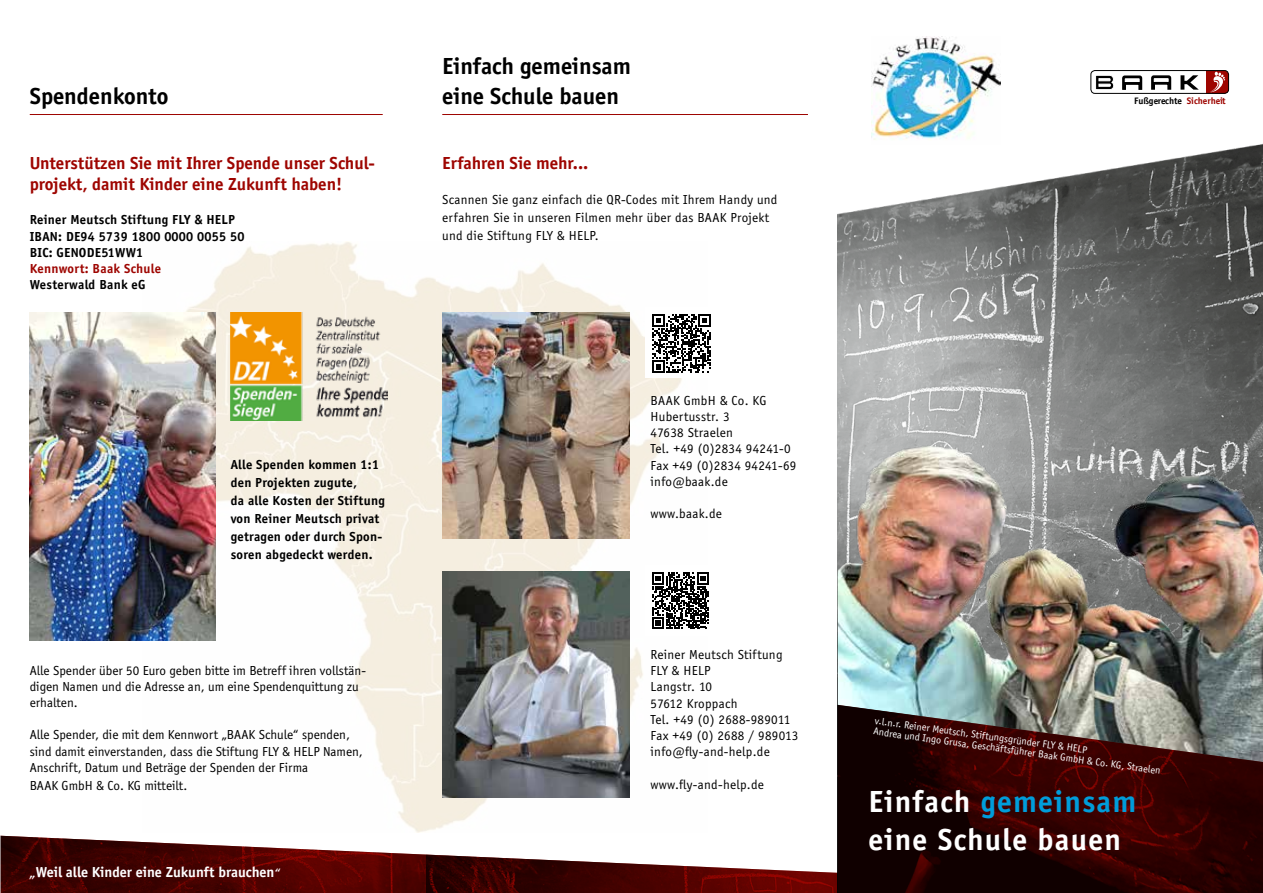
<style>
.page{position:relative;width:1263px;height:893px;background:#fff}
.page>*{position:absolute;margin:0;border:0;box-sizing:border-box;transform-origin:0 0}
.t1{font:700 31.5px/37.8px "Officina Sans";letter-spacing:.04em;color:#fff}
.t2{font:700 24px/30px "Officina Sans";color:#000}
.t3{font:700 18px/21.6px "Officina Sans";color:#9e0500}
.t4{font:700 15px "Officina Sans";color:#fff}
.t5{font:13.5px/16.2px "Officina Sans";letter-spacing:.01em;color:#000}
.t6{font:700 13.5px/18px "Officina Sans";letter-spacing:.02em;color:#000}
.t7{font:700 13.5px "Officina Sans";letter-spacing:.02em;color:#9e0500}
.t8{font:10.5px/10.4px "Officina Sans";color:#fff}
.t9{font:700 9.6px "Officina Sans";color:#000}
.s1{font-family:"Bradley Hand ITCTT"}
.s2{color:#9e0500}
.s3{color:#009dda}
</style>
<div class="page">
<img style="left:142px;top:242px;width:540px;height:591px">
<img style="left:838px;top:71px;width:425px;height:317px">
<img style="left:838px;top:388px;width:425px;height:317px">
<svg style="left:838px;top:705px;width:425px;height:188px;background:#361614"></svg>
<img style="left:871px;top:36px;width:129px;height:109px">
<img style="left:231px;top:313px;width:157px;height:107px">
<img style="left:1px;top:835px;width:837px;height:58px">
<hr style="left:30px;top:114px;width:353px;height:1px;background:#9e0500">
<hr style="left:442px;top:114px;width:366px;height:1px;background:#9e0500">
<img style="left:442px;top:313px;width:187px;height:225px">
<div style="left:645px;top:307px;width:71px;height:71px;background:#fff"></div>
<svg style="left:652px;top:314px;width:59px;height:59px"></svg>
<div style="left:645px;top:566px;width:71px;height:70px;background:#fff"></div>
<svg style="left:652px;top:572px;width:57px;height:57px"></svg>
<img style="left:442px;top:572px;width:187px;height:225px">
<img style="left:30px;top:313px;width:186px;height:328px">
<svg style="left:1091px;top:72px;width:137px;height:22px"></svg>
<div style="left:1090px;top:70px;width:139px;height:24px;border:1px solid #000;border-radius:4px"></div>
<h2 class="t2" style="left:30px;top:81px;width:140px">Spendenkonto</h2>
<h3 class="t3" style="left:30px;top:152px;width:347px">Unterstützen Sie mit Ihrer Spende unser Schul&shy;projekt, damit Kinder eine Zukunft haben!</h3>
<p class="t6" style="left:30px;top:212px;width:216px;line-height:16.2px">Reiner Meutsch Stiftung FLY &amp; HELP<br>IBAN: DE94 5739 1800 0000 0055 50<br>BIC: GENODE51WW1</p>
<p class="t7" style="left:30px;top:260px;width:133px">Kennwort: Baak Schule</p>
<p class="t6" style="left:30px;top:276px;width:117px">Westerwald Bank eG</p>
<p class="t6" style="left:231px;top:456px;width:156px">Alle Spenden kommen 1:1 den Projekten zugute,<br>da alle Kosten der Stiftung von Reiner Meutsch privat getragen oder durch Spon&shy;soren abgedeckt werden.</p>
<p class="t5" style="left:30px;top:662px;width:338px">Alle Spender über 50 Euro geben bitte im Betreff ihren vollstän&shy;digen Namen und die Adresse an, um eine Spendenquittung zu erhalten.</p>
<p class="t5" style="left:30px;top:727px;width:335px">Alle Spender, die mit dem Kennwort „BAAK Schule“ spenden, sind damit einverstanden, dass die Stiftung FLY &amp; HELP Namen,<br>Anschrift, Datum und Beträge der Spenden der Firma</p>
<p class="t5" style="left:30px;top:777px;width:159px">BAAK GmbH &amp; Co. KG mitteilt.</p>
<p class="t4" style="left:30px;top:863px;width:252px"><span class="s1">„</span>Weil alle Kinder eine Zukunft brauchen<span class="s1">“</span></p>
<h2 class="t2" style="left:442px;top:51px;width:190px">Einfach gemeinsam eine Schule bauen</h2>
<h3 class="t3" style="left:442px;top:152px;width:148px">Erfahren Sie mehr...</h3>
<p class="t5" style="left:442px;top:191px;width:337px;line-height:18px">Scannen Sie ganz einfach die QR-Codes mit Ihrem Handy und erfahren Sie in unseren Filmen mehr über das BAAK Projekt und die Stiftung FLY &amp; HELP.</p>
<p class="t5" style="left:651px;top:392px;width:147px">BAAK GmbH &amp; Co. KG<br>Hubertusstr. 3<br>47638 Straelen<br>Tel. +49 (0)2834 94241-0<br>Fax +49 (0)2834 94241-69 info@baak.de</p>
<p class="t5" style="left:651px;top:506px;width:73px">www.baak.de</p>
<p class="t5" style="left:651px;top:646px;width:149px">Reiner Meutsch Stiftung<br>FLY &amp; HELP<br>Langstr. 10<br>57612 Kroppach<br>Tel. +49 (0) 2688-989011<br>Fax +49 (0) 2688 / 989013 info@fly-and-help.de</p>
<p class="t5" style="left:651px;top:776px;width:115px">www.fly-and-help.de</p>
<p class="t9" style="left:1134px;top:95px;width:93px">Fußgerechte <span class="s2">Sicherheit</span></p>
<p class="t8" style="left:876px;top:715px;width:291px;rotate:8deg">v.l.n.r. Reiner Meutsch, Stiftungsgründer FLY &amp; HELP<br>Andrea und Ingo Grusa, Geschäftsführer Baak GmbH &amp; Co. KG, Straelen</p>
<h1 class="t1" style="left:868px;top:783px;width:269px">Einfach <span class="s3">gemeinsam </span>eine Schule bauen</h1>
</div>
